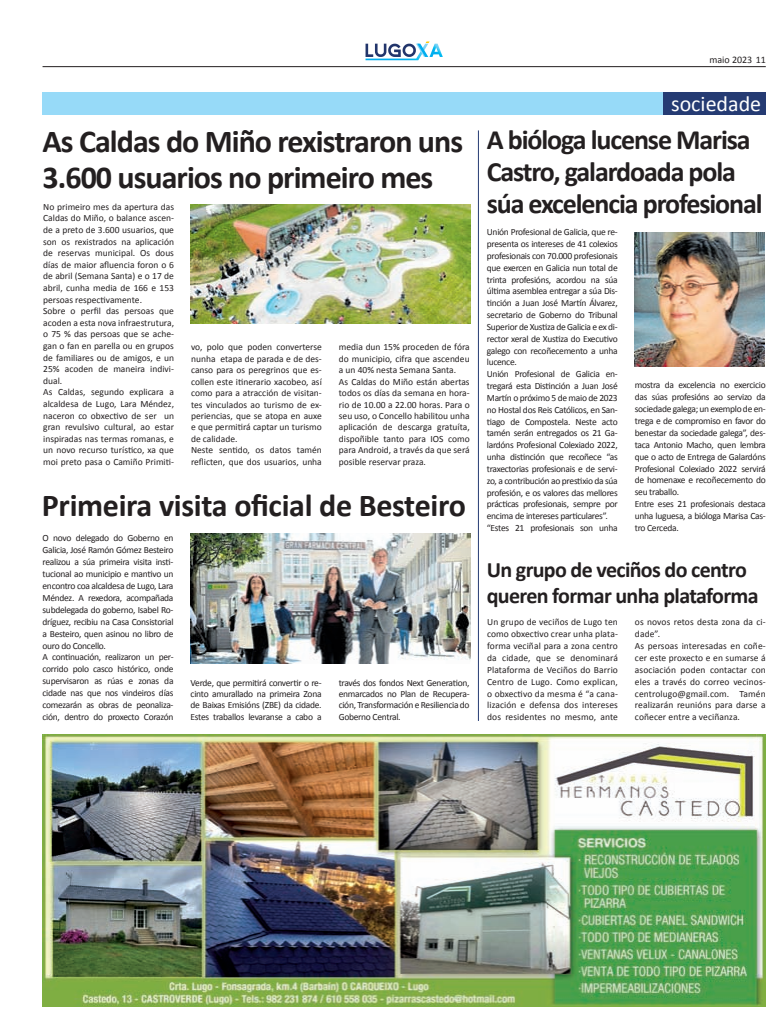
<style>
.page{position:relative;width:780px;height:1035px;background:#fff}
.page>*{position:absolute;margin:0;border:0;box-sizing:border-box;transform-origin:0 0}
.t1{font:700 32px/36px "Calibri";letter-spacing:-.03em;color:#231f20}
.t2{font:700 32px "Calibri";letter-spacing:-.01em;color:#231f20}
.t3{font:700 28px/32px "Calibri";letter-spacing:-.04em;color:#231f20}
.t4{font:700 22px/26px "Calibri";letter-spacing:-.03em;color:#231f20}
.t5{font:22px "Calibri";color:#fff}
.t6{font:10px "Calibri";color:#231f20}
.t7{font:9.5px/11.8px "Calibri";letter-spacing:-.03em;color:#231f20}
.t8{font:9.5px/11.6px "Calibri";color:#231f20}
.t9{font:9.5px/11.9px "Calibri";letter-spacing:.01em;color:#231f20}
</style>
<div class="page">
<svg style="left:365px;top:41px;width:78px;height:19px"></svg>
<hr style="left:43px;top:66px;width:722px;height:1px;background:#231f20">
<div style="left:43px;top:92px;width:722px;height:22px;background:#97daf8"></div>
<div style="left:663px;top:92px;width:102px;height:22px;background:#253b73"></div>
<img style="left:190px;top:204px;width:280px;height:119px">
<img style="left:634px;top:233px;width:130px;height:134px">
<img style="left:190px;top:533px;width:280px;height:130px">
<hr style="left:478px;top:130px;width:1px;height:591px;background:#253b73">
<img style="left:42px;top:734px;width:723px;height:272px">
<h1 class="t1" style="left:43px;top:122px;width:422px">As Caldas do Miño rexistraron uns<br>3.600 usuarios no primeiro mes</h1>
<p class="t8" style="left:43px;top:200px;width:132px">No primeiro mes da apertura das<br>Caldas do Miño, o balance ascen&shy;de a preto de 3.600 usuarios, que son os rexistrados na aplicación de reservas municipal. Os dous días de maior afluencia foron o 6 de abril (Semana Santa) e o 17 de abril, cunha media de 166 e 153 persoas respectivamente.<br>Sobre o perfil das persoas que acoden a esta nova infraestrutura, o 75 % das persoas que se ache&shy;gan o fan en parella ou en grupos de familiares ou de amigos, e un<br>25% acoden de maneira indivi&shy;dual.<br>As Caldas, segundo explicara a alcaldesa de Lugo, Lara Méndez, naceron co obxectivo de ser un gran revulsivo cultural, ao estar inspiradas nas termas romanas, e un novo recurso turístico, xa que moi preto pasa o Camiño Primiti-</p>
<p class="t8" style="left:191px;top:341px;width:132px">vo, polo que poden converterse nunha etapa de parada e de des&shy;canso para os peregrinos que es&shy;collen este itinerario xacobeo, así como para a atracción de visitan&shy;tes vinculados ao turismo de ex&shy;periencias, que se atopa en auxe e que permitirá captar un turismo de calidade.<br>Neste sentido, os datos tamén reflicten, que dos usuarios, unha</p>
<p class="t8" style="left:339px;top:341px;width:132px">media dun 15% proceden de fóra do municipio, cifra que ascendeu a un 40% nesta Semana Santa.<br>As Caldas do Miño están abertas todos os días da semana en hora&shy;rio de 10.00 a 22.00 horas. Para o seu uso, o Concello habilitou unha aplicación de descarga gratuíta, dispoñible tanto para IOS como para Android, a través da que será posible reservar praza.</p>
<h1 class="t2" style="left:42px;top:485px;width:425px">Primeira visita oficial de Besteiro</h1>
<p class="t7" style="left:43px;top:531px;width:132px">O novo delegado do Goberno en Galicia, José Ramón Gómez Besteiro realizou a súa primeira visita insti&shy;tucional ao municipio e mantivo un encontro coa alcaldesa de Lugo, Lara Méndez. A rexedora, acompañada subdelegada do goberno, Isabel Ro&shy;dríguez, recibiu na Casa Consistorial a Besteiro, quen asinou no libro de ouro do Concello.<br>A continuación, realizaron un per&shy;corrido polo casco histórico, onde supervisaron as rúas e zonas da cidade nas que nos vindeiros días comezarán as obras de peonaliza&shy;ción, dentro do proxecto Corazón</p>
<p class="t7" style="left:190px;top:676px;width:132px;line-height:11.4px;text-align:justify">Verde, que permitirá convertir o re&shy;cinto amurallado na primeira Zona de Baixas Emisións (ZBE) da cidade.<br>Estes traballos levaranse a cabo a</p>
<p class="t7" style="left:338px;top:676px;width:132px;line-height:11.4px;text-align:justify">través dos fondos Next Generation, enmarcados no Plan de Recupera&shy;ción, Transformación e Resiliencia do Goberno Central.</p>
<p class="t6" style="left:709px;top:54px;width:58px">maio 2023 11</p>
<h3 class="t5" style="left:671px;top:90px;width:92px">sociedade</h3>
<h2 class="t3" style="left:486px;top:123px;width:277px">A bióloga lucense Marisa<br>Castro, galardoada pola súa excelencia profesional</h2>
<p class="t7" style="left:487px;top:226px;width:132px">Unión Profesional de Galicia, que re&shy;presenta os intereses de 41 colexios profesionais con 70.000 profesionais que exercen en Galicia nun total de trinta profesións, acordou na súa última asemblea entregar a súa Dis&shy;tinción a Juan José Martín Álvarez, secretario de Goberno do Tribunal Superior de Xustiza de Galicia e ex di&shy;rector xeral de Xustiza do Executivo galego con recoñecemento a unha lucence.<br>Unión Profesional de Galicia en&shy;tregará esta Distinción a Juan José Martín o próximo 5 de maio de 2023 no Hostal dos Reis Católicos, en San&shy;tiago de Compostela. Neste acto tamén serán entregados os 21 Ga&shy;lardóns Profesional Colexiado 2022, unha distinción que recoñece “as traxectorias profesionais e de servi&shy;zo, a contribución ao prestixio da súa profesión, e os valores das mellores prácticas profesionais, sempre por encima de intereses particulares”. “Estes 21 profesionais son unha</p>
<p class="t7" style="left:634px;top:379px;width:132px">mostra da excelencia no exercicio das súas profesións ao servizo da sociedade galega; un exemplo de en&shy;trega e de compromiso en favor do benestar da sociedade galega”, des&shy;taca Antonio Macho, quen lembra que o acto de Entrega de Galardóns<br>Profesional Colexiado 2022 servirá de homenaxe e recoñecemento do seu traballo.<br>Entre eses 21 profesionais destaca unha luguesa, a bióloga Marisa Cas&shy;tro Cerceda.</p>
<h3 class="t4" style="left:486px;top:555px;width:273px">Un grupo de veciños do centro queren formar unha plataforma</h3>
<p class="t7" style="left:487px;top:616px;width:132px;text-align:justify">Un grupo de veciños de Lugo ten como obxectivo crear unha plata&shy;forma veciñal para a zona centro da cidade, que se denominará Plataforma de Veciños do Barrio Centro de Lugo. Como explican, o obxectivo da mesma é “a cana&shy;lización e defensa dos intereses dos residentes no mesmo, ante</p>
<p class="t9" style="left:635px;top:616px;width:132px">os novos retos desta zona da ci&shy;dade”.<br>As persoas interesadas en coñe&shy;cer este proxecto e en sumarse á asociación poden contactar con eles a través do correo vecinos&shy;centrolugo@gmail.com. Tamén realizarán reunións para darse a coñecer entre a veciñanza.</p>
</div>
